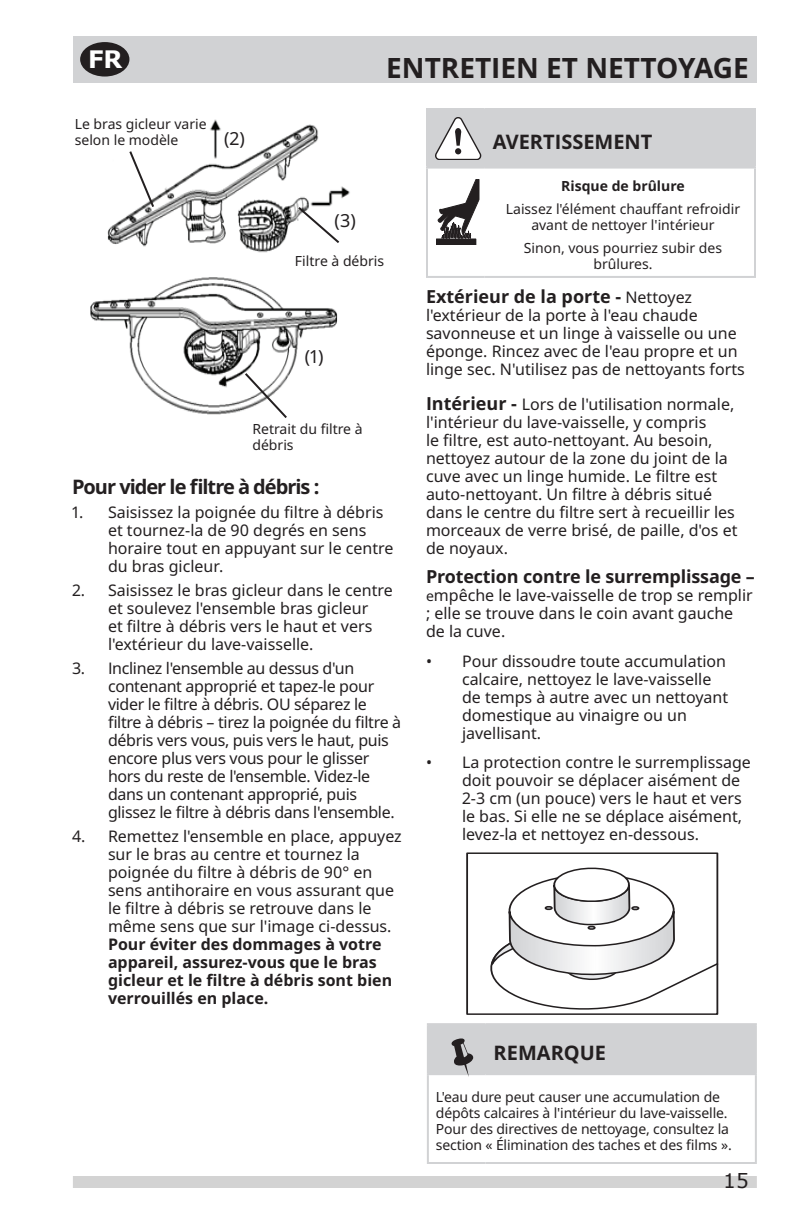
<style>
.page{position:relative;width:792px;height:1224px;background:#fff}
.page>*{position:absolute;margin:0;border:0;box-sizing:border-box;transform-origin:0 0}
.ID_Heading_Odd{font:700 28px "Noto IKEA Latin";color:#231f20}
.t1{font:700 24px "Verdana";color:#fff}
.ID_Body_Text{font:700 20px "Noto IKEA Latin";letter-spacing:-.05em;color:#231f20}
.ID_Warning_Note_Head{font:700 20px "Noto IKEA Latin";color:#231f20}
.t2{font:20px "Verdana";color:#231f20}
.ID_1st_Level_Sub_Hea{font:700 18px "Noto IKEA Latin";letter-spacing:-.01em;color:#231f20}
.ID_Note_Important_Te{font:18px "Noto IKEA Latin";color:#231f20}
.ID_1st_Level_Sub_Hea-2{font:16px/18px "Noto IKEA Latin";color:#231f20}
.ID_1st_Level_Sub_Hea-3{font:16px/18px "Noto IKEA Latin";letter-spacing:-.02em;color:#231f20}
.ID_Caution_Warning_D{font:14px/16px "Noto IKEA Latin";letter-spacing:-.01em;color:#231f20;text-align:center}
.ID_Note_Important_Te-2{font:14px/16px "Noto IKEA Latin";color:#231f20}
.ID_Caution_Warning_D-2{font:700 14px "Noto IKEA Latin";color:#231f20}
.s1{font-weight:700}
.s2{font-weight:400;font-size:16px}
.s3{font-weight:700;font-size:18px}
.s4{font-size:14px}
</style>
<div class="page">
<div style="left:73px;top:1176px;width:684px;height:12px;background:#d3d3d3"></div>
<div style="left:73px;top:36px;width:684px;height:46px;background:#d1d2d4"></div>
<svg style="left:80px;top:42px;width:49px;height:35px"></svg>
<hr style="left:755px;top:1075px;width:2px;height:87px;background:#d1d2d4">
<hr style="left:427px;top:1023px;width:59px;height:2px;background:#d1d2d4">
<hr style="left:427px;top:1025px;width:2px;height:48px;background:#d1d2d4">
<hr style="left:486px;top:1023px;width:271px;height:2px;background:#d1d2d4">
<hr style="left:755px;top:1025px;width:2px;height:48px;background:#d1d2d4">
<hr style="left:427px;top:1073px;width:59px;height:2px;background:#d1d2d4">
<hr style="left:427px;top:1075px;width:2px;height:87px;background:#d1d2d4">
<hr style="left:486px;top:1073px;width:271px;height:2px;background:#d1d2d4">
<hr style="left:427px;top:1162px;width:59px;height:2px;background:#d1d2d4">
<hr style="left:486px;top:1162px;width:271px;height:2px;background:#d1d2d4">
<div style="left:466px;top:852px;width:252px;height:163px;border:2px solid #231f20"></div>
<svg style="left:480px;top:861px;width:239px;height:152px"></svg>
<img style="left:107px;top:119px;width:243px;height:122px">
<svg style="left:128px;top:149px;width:28px;height:60px"></svg>
<svg style="left:296px;top:205px;width:45px;height:38px"></svg>
<svg style="left:243px;top:371px;width:46px;height:47px"></svg>
<hr style="left:754px;top:169px;width:2px;height:107px;background:#d1d2d4">
<hr style="left:426px;top:169px;width:2px;height:107px;background:#d1d2d4">
<hr style="left:426px;top:276px;width:59px;height:2px;background:#d1d2d4">
<hr style="left:485px;top:276px;width:271px;height:2px;background:#d1d2d4">
<hr style="left:426px;top:108px;width:59px;height:2px;background:#d1d2d4">
<hr style="left:426px;top:110px;width:2px;height:57px;background:#d1d2d4">
<hr style="left:485px;top:108px;width:271px;height:2px;background:#d1d2d4">
<hr style="left:754px;top:110px;width:2px;height:57px;background:#d1d2d4">
<hr style="left:426px;top:167px;width:59px;height:2px;background:#d1d2d4">
<hr style="left:485px;top:167px;width:271px;height:2px;background:#d1d2d4">
<div style="left:428px;top:110px;width:326px;height:57px;background:#d1d2d4"></div>
<svg style="left:436px;top:179px;width:43px;height:66px"></svg>
<div style="left:429px;top:1025px;width:326px;height:51px;background:#d1d2d4"></div>
<h2 class="t1" style="left:88px;top:43px;width:36px">FR</h2>
<p class="ID_Heading_Odd" style="left:386px;top:48px;width:364px">ENTRETIEN ET NETTOYAGE</p>
<p class="ID_Note_Important_Te-2" style="left:75px;top:115px;width:133px">Le bras gicleur varie selon le modèle</p>
<p class="ID_Note_Important_Te" style="left:224px;top:126px;width:22px">(2)</p>
<p class="ID_Note_Important_Te" style="left:335px;top:207px;width:23px">(3)</p>
<p class="ID_Note_Important_Te-2" style="left:295px;top:253px;width:91px">Filtre à débris</p>
<p class="ID_Note_Important_Te" style="left:305px;top:344px;width:20px">(1)</p>
<p class="ID_Note_Important_Te-2" style="left:252px;top:420px;width:112px">Retrait du filtre à débris</p>
<p class="ID_Body_Text" style="left:72px;top:472px;width:249px">Pour vider le filtre à débris :</p>
<p class="ID_1st_Level_Sub_Hea-2" style="left:108px;top:502px;width:287px;text-indent:-36px">1. Saisissez la poignée du filtre à débris et tournez-la de 90 degrés en sens horaire tout en appuyant sur le centre du bras gicleur.</p>
<p class="ID_1st_Level_Sub_Hea-2" style="left:108px;top:580px;width:286px;text-indent:-36px">2. Saisissez le bras gicleur dans le centre et soulevez l'ensemble bras gicleur<br>et filtre à débris vers le haut et vers l'extérieur du lave-vaisselle.</p>
<p class="ID_1st_Level_Sub_Hea-3" style="left:108px;top:658px;width:295px;text-indent:-36px">3. Inclinez l'ensemble au dessus d'un contenant approprié et tapez-le pour vider le filtre à débris. OU séparez le filtre à débris – tirez la poignée du filtre à débris vers vous, puis vers le haut, puis encore plus vers vous pour le glisser hors du reste de l'ensemble. Videz-le dans un contenant approprié, puis glissez le filtre à débris dans l'ensemble.</p>
<p class="ID_1st_Level_Sub_Hea-2" style="left:108px;top:826px;width:295px;text-indent:-36px">4. Remettez l'ensemble en place, appuyez sur le bras au centre et tournez la poignée du filtre à débris de 90° en sens antihoraire en vous assurant que le filtre à débris se retrouve dans le même sens que sur l'image ci-dessus.<br><span class="s1">Pour éviter des dommages à votre appareil, assurez-vous que le bras gicleur et le filtre à débris sont bien verrouillés en place.</span></p>
<p class="ID_Warning_Note_Head" style="left:493px;top:128px;width:161px">AVERTISSEMENT</p>
<p class="ID_Caution_Warning_D-2" style="left:561px;top:176px;width:125px">Risque de brûlure</p>
<p class="ID_Caution_Warning_D" style="left:506px;top:200px;width:236px">Laissez l'élément chauffant refroidir avant de nettoyer l'intérieur</p>
<p class="ID_Caution_Warning_D" style="left:524px;top:239px;width:200px">Sinon, vous pourriez subir des brûlures.</p>
<p class="ID_1st_Level_Sub_Hea" style="left:426px;top:284px;width:268px">Extérieur de la porte - <span class="s2">Nettoyez</span></p>
<p class="ID_1st_Level_Sub_Hea-2" style="left:426px;top:306px;width:320px">l'extérieur de la porte à l'eau chaude savonneuse et un linge à vaisselle ou une éponge. Rincez avec de l'eau propre et un linge sec. N'utilisez pas de nettoyants forts</p>
<p class="ID_1st_Level_Sub_Hea-2" style="left:426px;top:395px;width:313px"><span class="s3">Intérieur -</span> Lors de l'utilisation normale, l'intérieur du lave-vaisselle, y compris<br>le filtre, est auto-nettoyant. Au besoin, nettoyez autour de la zone du joint de la cuve avec un linge humide. Le filtre est auto-nettoyant. Un filtre à débris situé dans le centre du filtre sert à recueillir les morceaux de verre brisé, de paille, d'os et de noyaux.</p>
<p class="ID_1st_Level_Sub_Hea" style="left:426px;top:564px;width:330px">Protection contre le surremplissage –</p>
<p class="ID_1st_Level_Sub_Hea-2" style="left:426px;top:586px;width:328px"><span class="s4">e</span>mpêche le lave-vaisselle de trop se remplir ; elle se trouve dans le coin avant gauche de la cuve.</p>
<p class="ID_1st_Level_Sub_Hea-2" style="left:462px;top:652px;width:268px;text-indent:-36px">• Pour dissoudre toute accumulation calcaire, nettoyez le lave-vaisselle de temps à autre avec un nettoyant domestique au vinaigre ou un javellisant.</p>
<p class="ID_1st_Level_Sub_Hea-2" style="left:462px;top:753px;width:290px;text-indent:-36px">• La protection contre le surremplissage doit pouvoir se déplacer aisément de 2-3 cm (un pouce) vers le haut et vers le bas. Si elle ne se déplace aisément, levez-la et nettoyez en-dessous.</p>
<p class="ID_Warning_Note_Head" style="left:494px;top:1038px;width:114px">REMARQUE</p>
<p class="ID_Caution_Warning_D" style="left:436px;top:1089px;width:297px;text-align:left">L'eau dure peut causer une accumulation de dépôts calcaires à l'intérieur du lave-vaisselle.<br>Pour des directives de nettoyage, consultez la section « Élimination des taches et des films ».</p>
<p class="t2" style="left:723px;top:1167px;width:27px">15</p>
</div>
